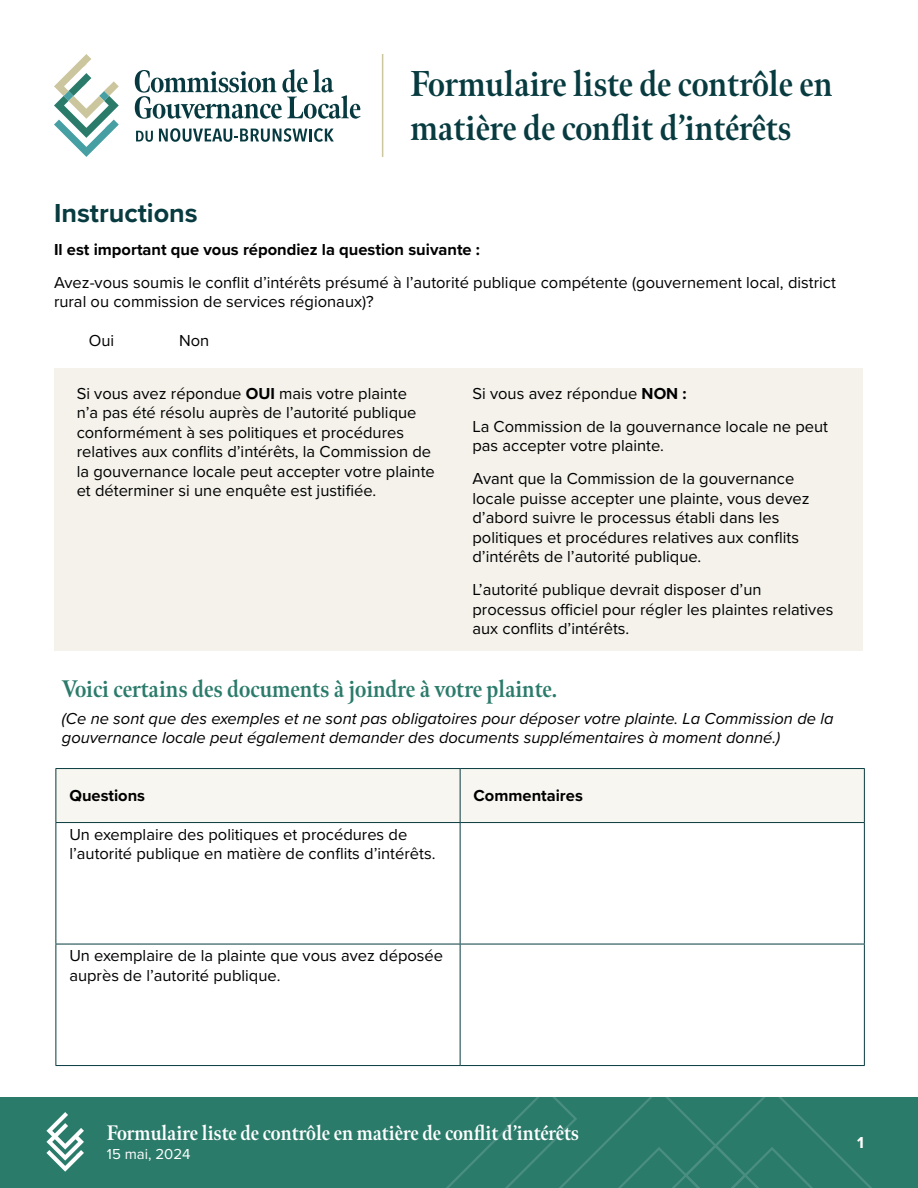
<style>
.page{position:relative;width:918px;height:1188px;background:#fff}
.page>*{position:absolute;margin:0;border:0;box-sizing:border-box;transform-origin:0 0}
.t1{font:700 36px/43.2px "Meno Display Condensed";color:#073b40}
.t2{font:700 27px "Proxima Nova";color:#073b40}
.t3{font:700 24px "Meno Display Condensed";color:#2b7b6b}
.t4{font:700 21px "Meno Display Condensed";color:#fff}
.t5{font:16.5px/19.5px "Proxima Nova";color:#000}
.t6{font:italic 16.5px/19.5px "Proxima Nova";color:#000}
.t7{font:700 16.5px "Proxima Nova";color:#000}
.t8{font:700 16.5px "Proxima Nova";color:#fff}
.t9{font:15px "Proxima Nova";color:#fff}
.s1{font-weight:700}
</style>
<div class="page">
<div style="left:0;top:1097px;width:918px;height:91px;background:#2b7b6b"></div>
<svg style="left:446px;top:1097px;width:426px;height:91px"></svg>
<svg style="left:46px;top:1112px;width:38px;height:60px"></svg>
<hr style="left:382px;top:54px;width:1px;height:103px;background:#ccc69e">
<div style="left:54px;top:369px;width:808px;height:282px;background:#f4f2eb"></div>
<div style="left:57px;top:769px;width:807px;height:53px;background:#f7f6f0"></div>
<hr style="left:56px;top:768px;width:404px;height:1px;background:#073b40">
<hr style="left:56px;top:769px;width:1px;height:53px;background:#073b40">
<hr style="left:460px;top:768px;width:405px;height:1px;background:#073b40">
<hr style="left:460px;top:769px;width:1px;height:53px;background:#073b40">
<hr style="left:864px;top:769px;width:1px;height:53px;background:#073b40">
<hr style="left:56px;top:822px;width:404px;height:1px;background:#073b40">
<hr style="left:56px;top:823px;width:1px;height:121px;background:#073b40">
<hr style="left:460px;top:822px;width:405px;height:1px;background:#073b40">
<hr style="left:460px;top:823px;width:1px;height:121px;background:#073b40">
<hr style="left:864px;top:823px;width:1px;height:121px;background:#073b40">
<hr style="left:56px;top:944px;width:404px;height:1px;background:#073b40">
<hr style="left:56px;top:944px;width:1px;height:121px;background:#073b40">
<hr style="left:460px;top:944px;width:405px;height:1px;background:#073b40">
<hr style="left:460px;top:944px;width:1px;height:121px;background:#073b40">
<hr style="left:864px;top:944px;width:1px;height:121px;background:#073b40">
<hr style="left:56px;top:1065px;width:404px;height:1px;background:#073b40">
<hr style="left:460px;top:1065px;width:405px;height:1px;background:#073b40">
<svg style="left:135px;top:69px;width:226px;height:50px"></svg>
<svg style="left:136px;top:131px;width:17px;height:11px"></svg>
<svg style="left:159px;top:128px;width:175px;height:14px"></svg>
<svg style="left:54px;top:54px;width:65px;height:103px"></svg>
<h1 class="t1" style="left:411px;top:63px;width:423px">Formulaire liste de contrôle en matière de conflit d’intérêts</h1>
<h2 class="t2" style="left:54px;top:193px;width:145px">Instructions</h2>
<p class="t7" style="left:54px;top:237px;width:428px">Il est important que vous répondiez la question suivante :</p>
<p class="t5" style="left:54px;top:272px;width:783px">Avez-vous soumis le conflit d’intérêts présumé à l’autorité publique compétente (gouvernement local, district rural ou commission de services régionaux)?</p>
<p class="t5" style="left:89px;top:330px;width:27px">Oui</p>
<p class="t5" style="left:179px;top:330px;width:32px">Non</p>
<p class="t5" style="left:77px;top:383px;width:360px">Si vous avez répondue <span class="s1">OUI</span> mais votre plainte<br>n’a pas été résolu auprès de l’autorité publique conformément à ses politiques et procédures relatives aux conflits d’intérêts, la Commission de la gouvernance locale peut accepter votre plainte et déterminer si une enquête est justifiée.</p>
<p class="t5" style="left:472px;top:376px;width:357px;line-height:33px">Si vous avez répondue <span class="s1">NON :<br></span>La Commission de la gouvernance locale ne peut</p>
<p class="t5" style="left:472px;top:429px;width:323px;line-height:33px">pas accepter votre plainte.<br>Avant que la Commission de la gouvernance</p>
<p class="t5" style="left:472px;top:488px;width:339px">locale puisse accepter une plainte, vous devez d’abord suivre le processus établi dans les politiques et procédures relatives aux conflits d’intérêts de l’autorité publique.</p>
<p class="t5" style="left:472px;top:579px;width:362px">L’autorité publique devrait disposer d’un processus officiel pour régler les plaintes relatives aux conflits d’intérêts.</p>
<h3 class="t3" style="left:62px;top:674px;width:497px">Voici certains des documents à joindre à votre plainte.</h3>
<p class="t6" style="left:62px;top:708px;width:773px">(Ce ne sont que des exemples et ne sont pas obligatoires pour déposer votre plainte. La Commission de la gouvernance locale peut également demander des documents supplémentaires à moment donné.)</p>
<p class="t7" style="left:69px;top:783px;width:77px">Questions</p>
<p class="t7" style="left:474px;top:783px;width:111px">Commentaires</p>
<p class="t5" style="left:69px;top:824px;width:368px">Un exemplaire des politiques et procédures de l’autorité publique en matière de conflits d’intérêts.</p>
<p class="t5" style="left:69px;top:945px;width:375px">Un exemplaire de la plainte que vous avez déposée auprès de l’autorité publique.</p>
<p class="t4" style="left:107px;top:1120px;width:474px">Formulaire liste de contrôle en matière de conflit d’intérêts</p>
<p class="t9" style="left:107px;top:1143px;width:85px">15 mai, 2024</p>
<p class="t8" style="left:857px;top:1131px;width:8px">1</p>
</div>
